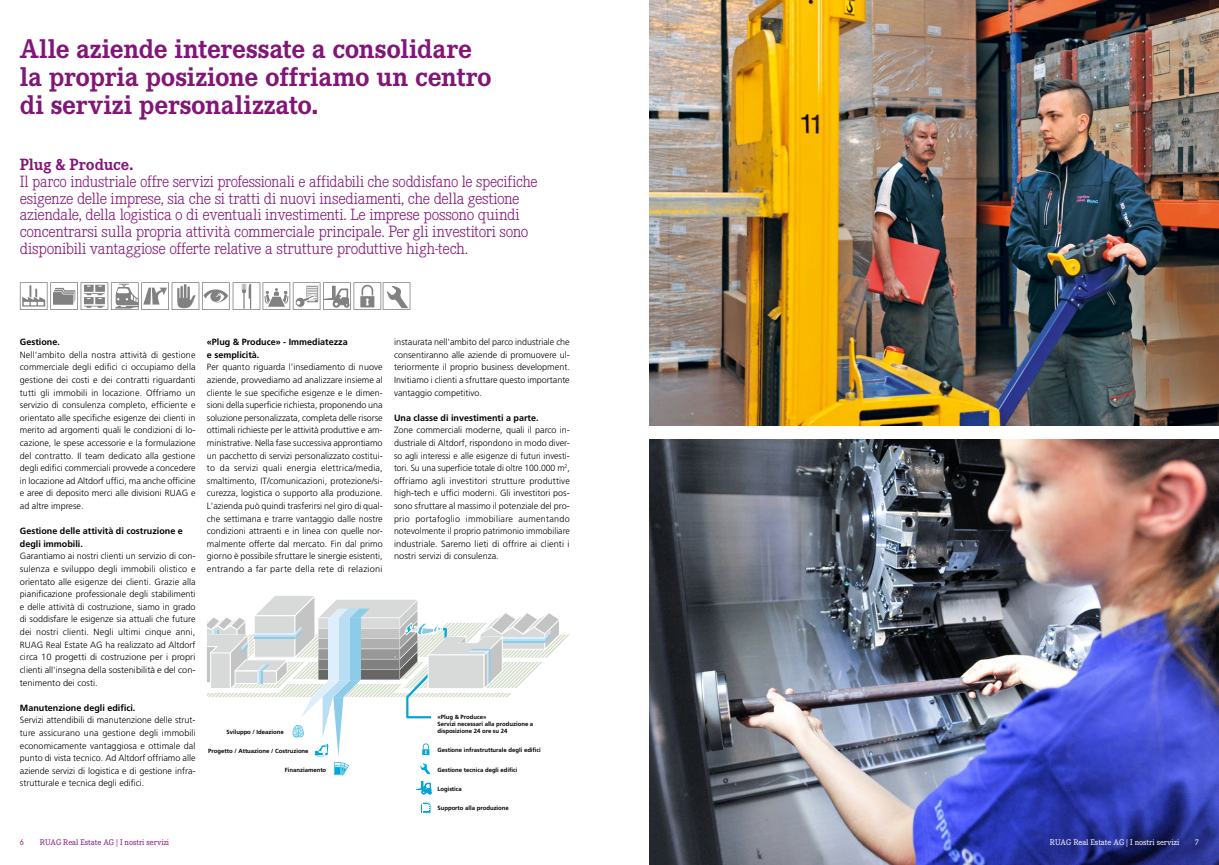
<style>
.page{position:relative;width:1219px;height:865px;background:#fff}
.page>*{position:absolute;margin:0;border:0;box-sizing:border-box;transform-origin:0 0}
.t1{font:700 26.5px/28.4px "Corporate EBQ";color:#821678}
.t2{font:300 16px/16.8px "Corporate EBQ";letter-spacing:-.02em;color:#821678}
.t3{font:700 16px "Corporate EBQ";color:#821678}
.t4{font:300 9px/12.6px "Frutiger";color:#000;text-align:justify}
.t5{font:700 9px/12.6px "Frutiger";color:#000}
.t6{font:8px "Corporate EBQ";color:#821678}
.t7{font:8px "Corporate EBQ";color:#fff}
.t8{font:700 6px/7.2px "Frutiger";letter-spacing:-.005em;color:#000}
</style>
<div class="page">
<img style="left:649px;top:439px;width:570px;height:426px">
<img style="left:649px;top:0;width:570px;height:425px">
<svg style="left:421px;top:802px;width:9px;height:10px"></svg>
<svg style="left:416px;top:781px;width:16px;height:13px"></svg>
<svg style="left:207px;top:596px;width:363px;height:179px"></svg>
<svg style="left:20px;top:282px;width:390px;height:28px"></svg>
<h1 class="t1" style="left:20px;top:34px;width:473px">Alle aziende interessate a consolidare la propria posizione offriamo un centro di servizi personalizzato.</h1>
<h2 class="t3" style="left:20px;top:155px;width:115px">Plug &amp; Produce.</h2>
<p class="t2" style="left:20px;top:173px;width:519px">Il parco industriale offre servizi professionali e affidabili che soddisfano le specifiche esigenze delle imprese, sia che si tratti di nuovi insediamenti, che della gestione aziendale, della logistica o di eventuali investimenti. Le imprese possono quindi concentrarsi sulla propria attività commerciale principale. Per gli investitori sono disponibili vantaggiose offerte relative a strutture produttive high-tech.</p>
<p class="t5" style="left:20px;top:335px;width:42px">Gestione.</p>
<p class="t4" style="left:20px;top:348px;width:177px">Nell'ambito della nostra attività di gestione commerciale degli edifici ci occupiamo della gestione dei costi e dei contratti riguardanti tutti gli immobili in locazione. Offriamo un servizio di consulenza completo, efficiente e orientato alle specifiche esigenze dei clienti in merito ad argomenti quali le condizioni di lo&shy;cazione, le spese accessorie e la formulazione del contratto. Il team dedicato alla gestione degli edifici commerciali provvede a concedere in locazione ad Altdorf uffici, ma anche officine e aree di deposito merci alle divisioni RUAG e ad altre imprese.</p>
<p class="t5" style="left:20px;top:524px;width:165px">Gestione delle attività di costruzione e degli immobili.</p>
<p class="t4" style="left:20px;top:550px;width:177px">Garantiamo ai nostri clienti un servizio di con&shy;sulenza e sviluppo degli immobili olistico e orientato alle esigenze dei clienti. Grazie alla pianificazione professionale degli stabilimenti e delle attività di costruzione, siamo in grado di soddisfare le esigenze sia attuali che future dei nostri clienti. Negli ultimi cinque anni, RUAG Real Estate AG ha realizzato ad Altdorf circa 10 progetti di costruzione per i propri clienti all'insegna della sostenibilità e del con&shy;tenimento dei costi.</p>
<p class="t5" style="left:20px;top:701px;width:117px">Manutenzione degli edifici.</p>
<p class="t4" style="left:20px;top:714px;width:177px">Servizi attendibili di manutenzione delle strut&shy;ture assicurano una gestione degli immobili economicamente vantaggiosa e ottimale dal punto di vista tecnico. Ad Altdorf offriamo alle aziende servizi di logistica e di gestione infra&shy;strutturale e tecnica degli edifici.</p>
<p class="t5" style="left:207px;top:335px;width:142px">«Plug &amp; Produce» - Immediatezza e semplicità.</p>
<p class="t4" style="left:207px;top:361px;width:177px">Per quanto riguarda l'insediamento di nuove aziende, provvediamo ad analizzare insieme al cliente le sue specifiche esigenze e le dimen&shy;sioni della superficie richiesta, proponendo una soluzione personalizzata, completa delle risorse ottimali richieste per le attività produttive e am&shy;ministrative. Nella fase successiva approntiamo un pacchetto di servizi personalizzato costitui&shy;to da servizi quali energia elettrica/media, smaltimento, IT/comunicazioni, protezione/si&shy;curezza, logistica o supporto alla produzione.<br>L'azienda può quindi trasferirsi nel giro di qual&shy;che settimana e trarre vantaggio dalle nostre condizioni attraenti e in linea con quelle nor&shy;malmente offerte dal mercato. Fin dal primo giorno è possibile sfruttare le sinergie esistenti, entrando a far parte della rete di relazioni</p>
<p class="t8" style="left:226px;top:728px;width:59px">Sviluppo / Ideazione</p>
<p class="t8" style="left:208px;top:747px;width:102px">Progetto / Attuazione / Costruzione</p>
<p class="t8" style="left:285px;top:766px;width:43px">Finanziamento</p>
<p class="t4" style="left:394px;top:336px;width:177px">instaurata nell'ambito del parco industriale che consentiranno alle aziende di promuovere ul&shy;teriormente il proprio business development.<br>Invitiamo i clienti a sfruttare questo importante vantaggio competitivo.</p>
<p class="t5" style="left:394px;top:411px;width:146px">Una classe di investimenti a parte.</p>
<p class="t4" style="left:394px;top:424px;width:177px">Zone commerciali moderne, quali il parco in&shy;dustriale di Altdorf, rispondono in modo diver&shy;so agli interessi e alle esigenze di futuri investi&shy;tori. Su una superficie totale di oltre 100.000 m<sup>2</sup>, offriamo agli investitori strutture produttive high-tech e uffici moderni. Gli investitori pos&shy;sono sfruttare al massimo il potenziale del pro&shy;prio portafoglio immobiliare aumentando notevolmente il proprio patrimonio immobiliare industriale. Saremo lieti di offrire ai clienti i nostri servizi di consulenza.</p>
<p class="t8" style="left:437px;top:713px;width:51px">«Plug &amp; Produce»</p>
<p class="t8" style="left:437px;top:746px;width:105px">Gestione infrastrutturale degli edifici</p>
<p class="t8" style="left:437px;top:720px;width:97px">Servizi necessari alla produzione a disposizione 24 ore su 24</p>
<p class="t8" style="left:437px;top:766px;width:81px">Gestione tecnica degli edifici</p>
<p class="t8" style="left:437px;top:785px;width:26px">Logistica</p>
<p class="t8" style="left:437px;top:804px;width:73px">Supporto alla produzione</p>
<p class="t6" style="left:20px;top:837px;width:6px">6</p>
<p class="t6" style="left:40px;top:837px;width:131px">RUAG Real Estate AG | I nostri servizi</p>
<p class="t7" style="left:1050px;top:837px;width:131px">RUAG Real Estate AG | I nostri servizi</p>
<p class="t7" style="left:1195px;top:837px;width:6px">7</p>
</div>
